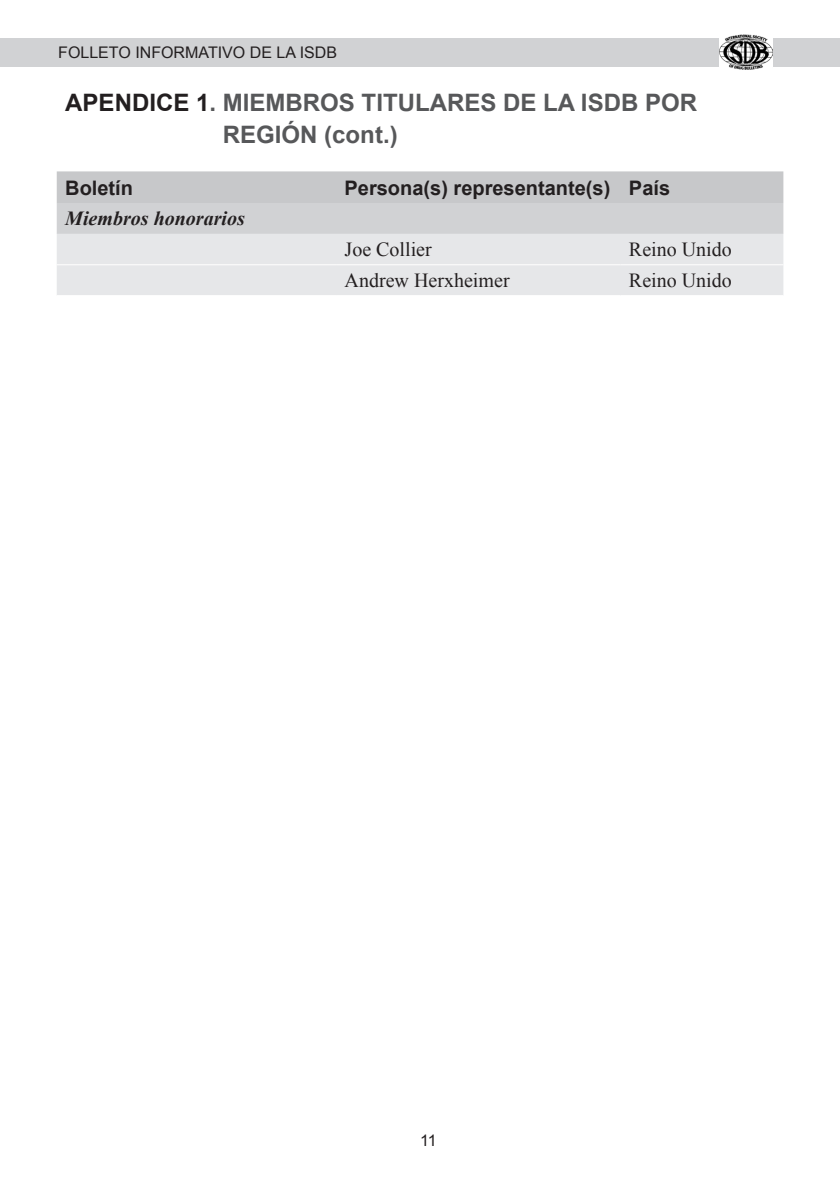
<style>
.page{position:relative;width:840px;height:1191px;background:#fff}
.page>*{position:absolute;margin:0;border:0;box-sizing:border-box;transform-origin:0 0}
.ISDB_Appendix_Head1{font:700 24px/32px "Arial";color:#57585a}
.ISDB_TableText{font:20px "Times New Roman";color:#231f20}
.ISDB_TableHead{font:700 20px "Arial";color:#231f20}
.ISDB_TableHead2{font:italic 700 20px "Times New Roman";color:#231f20}
.t1{font:16px "Arial";color:#231f20}
.s1{color:#231f20}
</style>
<div class="page">
<div style="left:0;top:38px;width:839px;height:28px;background:#d1d2d4"></div>
<img style="left:719px;top:34px;width:52px;height:36px">
<svg style="left:57px;top:171px;width:726px;height:63px;background:#cccdcf"></svg>
<div style="left:57px;top:234px;width:726px;height:61px;background:#e6e7e9"></div>
<hr style="left:57px;top:264px;width:279px;height:1px;background:#fff">
<hr style="left:336px;top:264px;width:284px;height:1px;background:#fff">
<hr style="left:620px;top:264px;width:163px;height:1px;background:#fff">
<p class="t1" style="left:58px;top:42px;width:280px">FOLLETO INFORMATIVO DE LA ISDB</p>
<p class="ISDB_Appendix_Head1" style="left:223px;top:87px;width:475px;text-indent:-157px"><span class="s1">APENDICE 1</span>. MIEMBROS TITULARES DE LA ISDB POR<br>REGIÓN (cont.)</p>
<p class="ISDB_TableHead" style="left:65px;top:174px;width:69px">Boletín</p>
<p class="ISDB_TableHead" style="left:344px;top:174px;width:267px">Persona(s) representante(s)</p>
<p class="ISDB_TableHead" style="left:628px;top:174px;width:43px">País</p>
<p class="ISDB_TableHead2" style="left:65px;top:204px;width:181px">Miembros honorarios</p>
<p class="ISDB_TableText" style="left:344px;top:236px;width:89px">Joe Collier</p>
<p class="ISDB_TableText" style="left:628px;top:236px;width:104px">Reino Unido</p>
<p class="ISDB_TableText" style="left:344px;top:267px;width:166px">Andrew Herxheimer</p>
<p class="ISDB_TableText" style="left:628px;top:267px;width:104px">Reino Unido</p>
<p class="t1" style="left:420px;top:1130px;width:18px">11</p>
</div>
